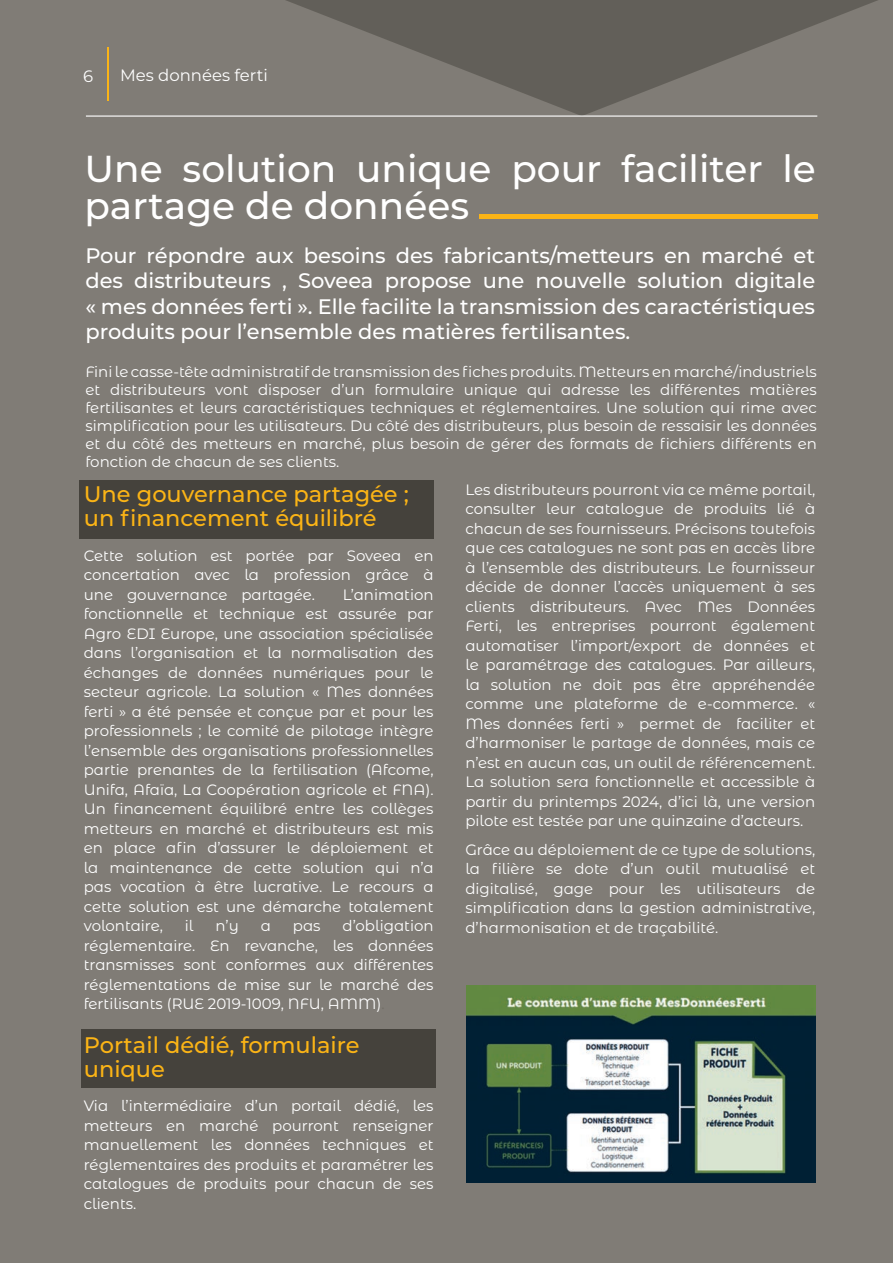
<style>
.page{position:relative;width:893px;height:1263px;background:#807c76}
.page>*{position:absolute;margin:0;border:0;box-sizing:border-box;transform-origin:0 0}
._25_reg_Left{font:500 37.5px/37.5px "Montserrat";color:#fff}
._15_21_reg_Left{font:500 22.5px/24px "Montserrat";color:#fbb416}
._25_reg_Left-2{font:500 21px/25.5px "Montserrat";color:#fff;text-align:justify}
._11-reg_Left{font:16.5px "Montserrat";color:#fff}
._10_15_reg_Left{font:15px/19.5px "Montserrat Alternates";color:#fff;text-align:justify}
.s1{color:#726e67}
</style>
<div class="page">
<svg style="left:271px;top:0;width:607px;height:116px"></svg>
<hr style="left:479px;top:214px;width:339px;height:4px;background:#fbb416">
<hr style="left:86px;top:116px;width:731px;height:1px;background:#fff">
<div style="left:79px;top:480px;width:355px;height:59px;background:#45423c"></div>
<div style="left:81px;top:1029px;width:354px;height:59px;background:#45423c"></div>
<hr style="left:107px;top:47px;width:2px;height:53px;background:#fbb416">
<img style="left:466px;top:985px;width:349px;height:197px">
<p class="_11-reg_Left" style="left:83px;top:65px;width:12px">6</p>
<p class="_11-reg_Left" style="left:120px;top:64px;width:149px">Mes données ferti</p>
<p class="_25_reg_Left" style="left:85px;top:148px;width:733px">Une solution unique pour faciliter le partage de données</p>
<p class="_25_reg_Left-2" style="left:85px;top:242px;width:731px">Pour répondre aux besoins des fabricants/metteurs en marché et des distributeurs , Soveea propose une nouvelle solution digitale « mes données ferti ». Elle facilite la transmission des caractéristiques produits pour l’ensemble des matières fertilisantes.</p>
<p class="_10_15_reg_Left" style="left:86px;top:362px;width:733px;line-height:18px">Fini le casse-tête administratif de transmission des fiches produits. Metteurs en marché/industriels et distributeurs vont disposer d’un formulaire unique qui adresse les différentes matières fertilisantes et leurs caractéristiques techniques et réglementaires. Une solution qui rime avec simplification pour les utilisateurs. Du côté des distributeurs, plus besoin de ressaisir les données et du côté des metteurs en marché, plus besoin de gérer des formats de fichiers différents en fonction de chacun de ses clients.</p>
<p class="_15_21_reg_Left" style="left:84px;top:481px;width:327px">Une gouvernance partagée ; un financement équilibré</p>
<p class="_10_15_reg_Left" style="left:84px;top:545px;width:351px">Cette solution est portée par Soveea en concertation avec la profession grâce à une gouvernance partagée.</p>
<p class="_10_15_reg_Left" style="left:84px;top:584px;width:351px;text-indent:259px">L’animation fonctionnelle et technique est assurée par Agro EDI Europe, une association spécialisée dans l’organisation et la normalisation des échanges de données numériques pour le secteur agricole. La solution « Mes données ferti » a été pensée et conçue par et pour les professionnels ; le comité de pilotage intègre l’ensemble des organisations professionnelles partie prenantes de la fertilisation (Afcome, Unifa, Afaïa, La Coopération agricole et FNA).<br>Un financement équilibré entre les collèges metteurs en marché et distributeurs est mis en place afin d’assurer le déploiement et la maintenance de cette solution qui n’a pas vocation à être lucrative. Le recours a cette solution est une démarche totalement volontaire,</p>
<p class="_10_15_reg_Left" style="left:84px;top:916px;width:351px;text-indent:259px">d’obligation réglementaire. En revanche, les données transmisses sont conformes aux différentes réglementations de mise sur le marché des fertilisants (RUE 2019-1009, NFU, AMM)<span class="s1">.</span></p>
<p class="_15_21_reg_Left" style="left:84px;top:1032px;width:277px">Portail dédié, formulaire unique</p>
<p class="_10_15_reg_Left" style="left:84px;top:1096px;width:351px">Via l’intermédiaire d’un portail dédié, les metteurs en marché pourront renseigner manuellement les données techniques et réglementaires des produits et paramétrer les catalogues de produits pour chacun de ses clients.</p>
<p class="_10_15_reg_Left" style="left:185px;top:916px;width:10px">il</p>
<p class="_10_15_reg_Left" style="left:216px;top:916px;width:25px">n’y</p>
<p class="_10_15_reg_Left" style="left:261px;top:916px;width:12px">a</p>
<p class="_10_15_reg_Left" style="left:293px;top:916px;width:29px">pas</p>
<p class="_10_15_reg_Left" style="left:465px;top:479px;width:351px">Les distributeurs pourront via ce même portail, consulter leur catalogue de produits lié à chacun de ses fournisseurs. Précisons toutefois que ces catalogues ne sont pas en accès libre à l’ensemble des distributeurs. Le fournisseur décide de donner l’accès uniquement à ses clients distributeurs. Avec Mes Données Ferti, les entreprises pourront également automatiser l’import/export de données et le paramétrage des catalogues. Par ailleurs, la solution ne doit pas être appréhendée comme une plateforme de e-commerce. « Mes données ferti » permet de faciliter et d’harmoniser le partage de données, mais ce n’est en aucun cas, un outil de référencement.<br>La solution sera fonctionnelle et accessible à partir du printemps 2024, d’ici là, une version pilote est testée par une quinzaine d’acteurs.</p>
<p class="_10_15_reg_Left" style="left:465px;top:839px;width:351px">Grâce au déploiement de ce type de solutions, la filière se dote d’un outil mutualisé et digitalisé, gage pour les utilisateurs de simplification dans la gestion administrative, d’harmonisation et de traçabilité.</p>
</div>
